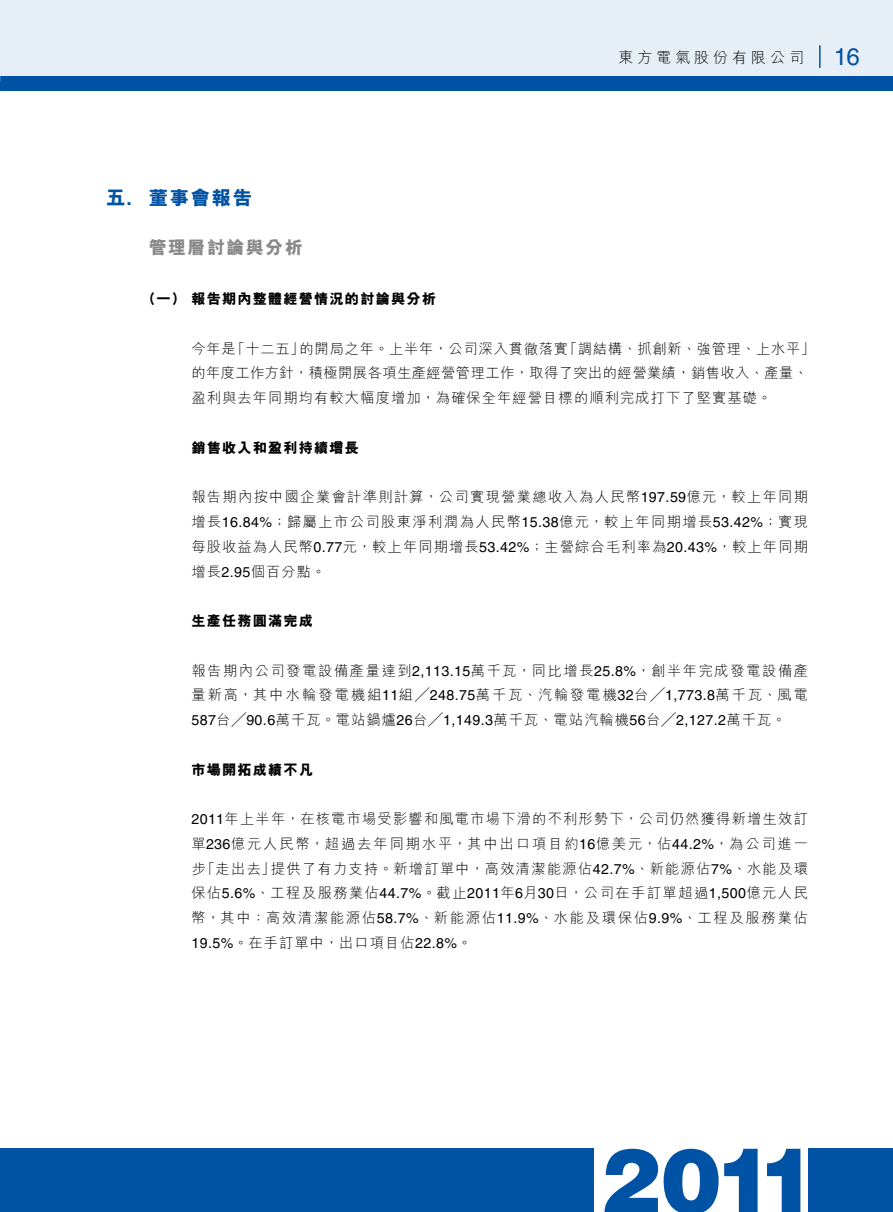
<style>
.page{position:relative;width:893px;height:1212px;background:#fff}
.page>*{position:absolute;margin:0;border:0;box-sizing:border-box;transform-origin:0 0}
.t1{font:900 90px "Helvetica LT Std";color:#0052a4}
.t2{font:24px "Helvetica LT Std";color:#0052a4}
._03_Subhead_1{font:800 19.5px "M Hei HK";letter-spacing:.08em;color:#0052a4}
._04_Subhead_2{font:800 18px "M Hei HK";letter-spacing:.08em;color:#898989}
.t3{font:300 15px "M Hei HK";letter-spacing:.265em;color:#000}
._01_Body_Text{font:300 14.25px/24.8px "M Hei HK";letter-spacing:.085em;color:#000;text-align:justify}
._01_Body_Text-2{font:300 14.25px/24.8px "M Hei HK";letter-spacing:.105em;color:#000}
._01_Body_Text-3{font:300 14.25px/24.8px "M Hei HK";letter-spacing:.065em;color:#000}
._01_Body_Text-4{font:300 14.25px "M Hei HK";letter-spacing:.055em;color:#000}
._01_Body_Text-5{font:800 14.25px "M Hei HK";letter-spacing:.08em;color:#000}
._05_Subhead_3{font:800 14.25px "M Hei HK";letter-spacing:.08em;color:#000}
.s1{font-family:"Helvetica LT Std";font-weight:700}
.s2{font-family:"Helvetica LT Std";font-weight:400}
</style>
<div class="page">
<div style="left:0;top:0;width:893px;height:82px;background:#e6eef6"></div>
<div style="left:0;top:76px;width:893px;height:15px;background:#0052a4"></div>
<div style="left:0;top:1148px;width:593px;height:64px;background:#0052a4"></div>
<div style="left:808px;top:1148px;width:85px;height:64px;background:#0052a4"></div>
<hr style="left:819px;top:45px;width:2px;height:23px;background:#0052a4">
<p class="t3" style="left:618px;top:50px;width:187px">東方電氣股份有限公司</p>
<h2 class="t2" style="left:834px;top:43px;width:28px">16</h2>
<p class="_03_Subhead_1" style="left:106px;top:188px;width:27px">五<span class="s1">.</span></p>
<p class="_03_Subhead_1" style="left:149px;top:188px;width:105px">董事會報告</p>
<p class="_04_Subhead_2" style="left:149px;top:239px;width:155px">管理層討論與分析</p>
<p class="_05_Subhead_3" style="left:142px;top:292px;width:296px">（一）報告期內整體經營情況的討論與分析</p>
<p class="_01_Body_Text-4" style="left:299px;top:341px;width:270px">的開局之年。上半年，公司深入貫徹落實</p>
<p class="_01_Body_Text-4" style="left:563px;top:341px;width:253px">「調結構、抓創新、強管理、上水平「</p>
<p class="_01_Body_Text" style="left:231px;top:336px;width:75px">「十二五」</p>
<p class="_01_Body_Text-3" style="left:191px;top:336px;width:618px">今年是<br>的年度工作方針，積極開展各項生產經營管理工作，取得了突出的經營業績，銷售收入、產量、盈利與去年同期均有較大幅度增加，為確保全年經營目標的順利完成打下了堅實基礎。</p>
<p class="_01_Body_Text-5" style="left:191px;top:440px;width:169px">銷售收入和盈利持續增長</p>
<p class="_01_Body_Text" style="left:191px;top:484px;width:618px">報告期內按中國企業會計準則計算，公司實現營業總收入為人民幣<span class="s2">197.59</span>億元，較上年同期增長<span class="s2">16.84%</span>；歸屬上市公司股東淨利潤為人民幣<span class="s2">15.38</span>億元，較上年同期增長<span class="s2">53.42%</span>；實現每股收益為人民幣<span class="s2">0.77</span>元，較上年同期增長<span class="s2">53.42%</span>；主營綜合毛利率為<span class="s2">20.43%</span>，較上年同期增長<span class="s2">2.95</span>個百分點。</p>
<p class="_01_Body_Text-5" style="left:191px;top:614px;width:123px">生產任務圓滿完成</p>
<p class="_01_Body_Text" style="left:191px;top:658px;width:618px">報告期內公司發電設備產量達到<span class="s2">2,113.15</span>萬千瓦，同比增長<span class="s2">25.8%</span>，創半年完成發電設備產量新高，其中水輪發電機組<span class="s2">11</span>組╱<span class="s2">248.75</span>萬千瓦、汽輪發電機<span class="s2">32</span>台╱<span class="s2">1,773.8</span>萬千瓦、風電<span class="s2">587</span>台╱<span class="s2">90.6</span>萬千瓦。電站鍋爐<span class="s2">26</span>台╱<span class="s2">1,149.3</span>萬千瓦、電站汽輪機<span class="s2">56</span>台╱<span class="s2">2,127.2</span>萬千瓦。</p>
<p class="_01_Body_Text-5" style="left:191px;top:762px;width:123px">市場開拓成績不凡</p>
<p class="_01_Body_Text" style="left:191px;top:806px;width:618px;text-align:right"><span class="s2">2011</span>年上半年，在核電市場受影響和風電市場下滑的不利形勢下，公司仍然獲得新增生效訂單<span class="s2">236</span>億元人民幣，超過去年同期水平，其中出口項目約<span class="s2">16</span>億美元，佔<span class="s2">44.2%</span>，為公司進一提供了有力支持。新增訂單中，高效清潔能源佔<span class="s2">42.7%</span>、新能源佔<span class="s2">7%</span>、水能及環</p>
<p class="_01_Body_Text" style="left:201px;top:856px;width:76px">「走出去」</p>
<p class="_01_Body_Text-2" style="left:191px;top:856px;width:618px">步<br>保佔<span class="s2">5.6%</span>、工程及服務業佔<span class="s2">44.7%</span>。截止<span class="s2">2011</span>年 月<span class="s2">6 30</span>日，公司在手訂單超過<span class="s2">1,500</span>億元人民幣，其中：高效清潔能源佔<span class="s2">58.7%</span>、新能源佔<span class="s2">11.9%</span>、水能及環保佔<span class="s2">9.9%</span>、工程及服務業佔<span class="s2">19.5%</span>。在手訂單中，出口項目佔<span class="s2">22.8%</span>。</p>
<h1 class="t1" style="left:599px;top:1122px;width:220px">2011</h1>
</div>
